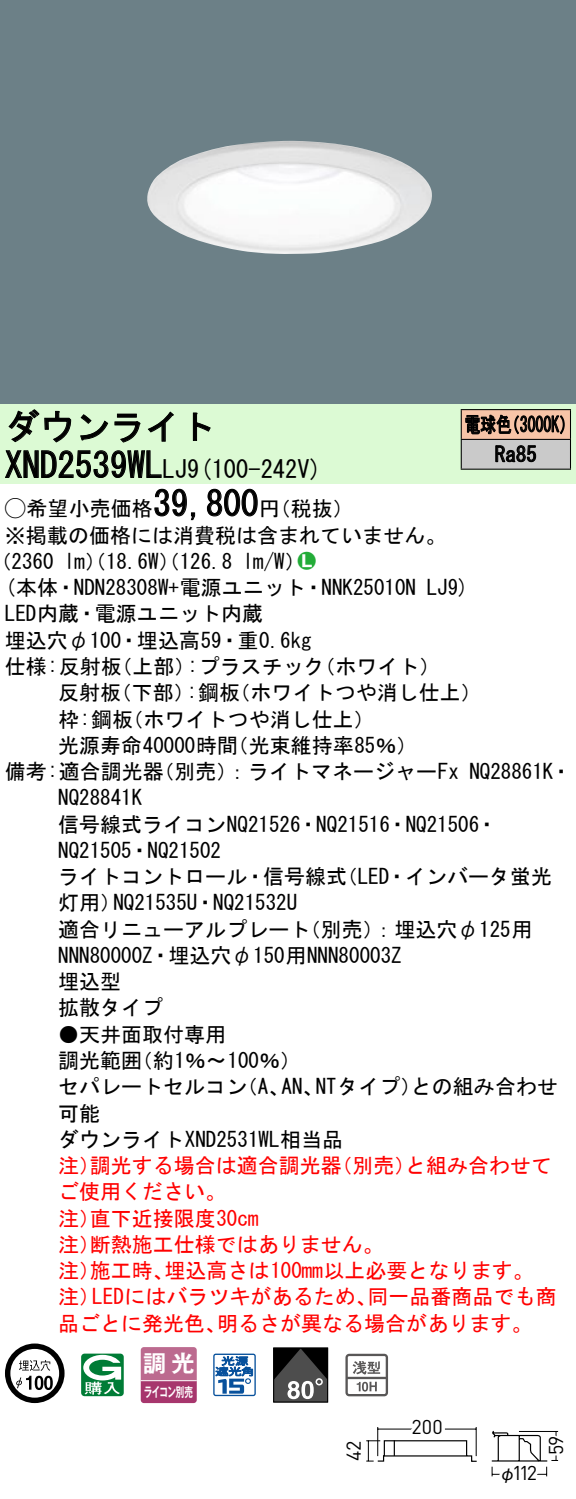
<style>
.page{position:relative;width:576px;height:1499px;background:#fff}
.page>*{position:absolute;margin:0;border:0;box-sizing:border-box;transform-origin:0 0}
.t1{font:35px "MS Gothic";color:#000}
.t2{font:24.5px "MS Gothic";color:#000}
.t3{font:23.1px "Gothic MB101 Pro De Bold 90 pv RKSJ H";color:#fff}
.t4{font:21px/26.2px "MS Gothic";color:#000}
.t5{font:21px/26.2px "MS Gothic";color:#f00}
.t6{font:21px/29.8px "MS Gothic";color:#000;scale:.75 1}
.t7{font:21px "Ford Classification 1";color:#23ac38}
.t8{font:19.95px "DINOT";letter-spacing:-.025em;color:#000}
.t9{font:17.5px "Gothic BBB Pro Medium 90 pv RKSJ H";color:#000}
.t10{font:13.3px "Gothic MB101 Pro De Bold 90 pv RKSJ H";letter-spacing:-.05em;color:#fff;scale:.65 1}
.s1{font-size:24.5px}
.s2{font-family:"Ford Classification 1"}
.s3{color:#fff}
</style>
<div class="page">
<div style="left:0;top:0;width:575px;height:404px;background:#6c8087"></div>
<img style="left:147px;top:141px;width:285px;height:113px">
<div style="left:0;top:404px;width:575px;height:79px;background:#dcfad4"></div>
<svg style="left:8px;top:409px;width:64px;height:34px"></svg>
<svg style="left:80px;top:413px;width:60px;height:30px"></svg>
<svg style="left:147px;top:411px;width:26px;height:31px"></svg>
<svg style="left:192px;top:412px;width:19px;height:29px"></svg>
<svg style="left:5px;top:450px;width:157px;height:28px"></svg>
<svg style="left:154px;top:488px;width:42px;height:32px"></svg>
<svg style="left:207px;top:488px;width:51px;height:29px"></svg>
<svg style="left:5px;top:1343px;width:59px;height:59px"></svg>
<svg style="left:44px;top:1375px;width:9px;height:14px"></svg>
<svg style="left:81px;top:1353px;width:43px;height:42px"></svg>
<svg style="left:140px;top:1347px;width:56px;height:55px;background:#b55884"></svg>
<hr style="left:141px;top:1379px;width:55px;height:2px;background:#fff">
<svg style="left:213px;top:1353px;width:43px;height:42px"></svg>
<div style="left:273px;top:1347px;width:55px;height:55px;border:1px solid #000"></div>
<svg style="left:273px;top:1348px;width:54px;height:53px;background:#474747"></svg>
<svg style="left:345px;top:1353px;width:43px;height:43px"></svg>
<div style="left:461px;top:409px;width:109px;height:30px;background:#f7c4a7"></div>
<div style="left:461px;top:439px;width:109px;height:30px;background:#cacaca"></div>
<hr style="left:460px;top:409px;width:110px;height:1px;background:#000">
<hr style="left:569px;top:410px;width:2px;height:29px;background:#000">
<hr style="left:460px;top:439px;width:110px;height:1px;background:#000">
<hr style="left:569px;top:440px;width:2px;height:28px;background:#000">
<hr style="left:460px;top:468px;width:110px;height:2px;background:#000">
<svg style="left:460px;top:410px;width:104px;height:58px"></svg>
<svg style="left:491px;top:1430px;width:68px;height:47px"></svg>
<svg style="left:366px;top:1427px;width:111px;height:35px"></svg>
<h1 class="t1" style="left:5px;top:409px;width:212px">ダウンライト</h1>
<p class="t2" style="left:187px;top:456px;width:136px">(9 100-242 (V</p>
<h1 class="t1" style="left:5px;top:447px;width:184px">XND2539WL<span class="s1">LJ</span></h1>
<h1 class="t1" style="left:153px;top:486px;width:106px">39,800</h1>
<p class="t4" style="left:5px;top:495px;width:442px"><span class="s2">A</span>希望小売価格<br>※掲載の価格には消費税は含まれていません。</p>
<p class="t7" style="left:298px;top:550px;width:19px">2<span class="s3">7</span></p>
<p class="t4" style="left:259px;top:495px;width:96px">（円税抜(</p>
<p class="t4" style="left:243px;top:548px;width:64px">l m (W/</p>
<p class="t4" style="left:-9px;top:548px;width:65px">（2360</p>
<p class="t4" style="left:64px;top:548px;width:169px">lm）（18.6 ）（W 126.8</p>
<p class="t6" style="left:494px;top:409px;width:57px;text-indent:-30px">電球色<br>Ra85</p>
<p class="t6" style="left:504px;top:409px;width:96px">（3000 (K</p>
<p class="t4" style="left:5px;top:574px;width:412px">(本体・NDN28308 +W 電源ユニット・NNK25010N</p>
<p class="t4" style="left:5px;top:600px;width:259px">LED内蔵・電源ユニット内蔵</p>
<p class="t4" style="left:5px;top:627px;width:308px">埋込穴φ100・埋込高59・重0.6kg</p>
<p class="t4" style="left:314px;top:653px;width:127px">（ホワイト(</p>
<p class="t4" style="left:426px;top:574px;width:44px">LJ (9</p>
<p class="t4" style="left:187px;top:653px;width:139px">:プラスチック</p>
<p class="t4" style="left:5px;top:653px;width:118px">仕様:反射板</p>
<p class="t4" style="left:111px;top:653px;width:85px">（上部）</p>
<p class="t4" style="left:58px;top:679px;width:64px">反射板</p>
<p class="t4" style="left:111px;top:679px;width:85px">（下部）</p>
<p class="t4" style="left:187px;top:679px;width:55px">:鋼板</p>
<p class="t4" style="left:229px;top:679px;width:253px">（ホワイトつや消し仕上(</p>
<p class="t4" style="left:58px;top:705px;width:76px">枠:鋼板</p>
<p class="t4" style="left:122px;top:705px;width:253px">（ホワイトつや消し仕上(</p>
<p class="t4" style="left:58px;top:732px;width:181px">光源寿命40000時間</p>
<p class="t4" style="left:227px;top:732px;width:191px">（光束維持率85％(</p>
<p class="t4" style="left:153px;top:758px;width:307px">（別売：）ライトマネージャーFx</p>
<p class="t4" style="left:5px;top:758px;width:160px">備考:適合調光器</p>
<p class="t4" style="left:58px;top:784px;width:85px">NQ28841K</p>
<p class="t4" style="left:58px;top:810px;width:441px">信号線式ライコンNQ21526・NQ21516・NQ21506・</p>
<p class="t4" style="left:58px;top:837px;width:164px">NQ21505・NQ21502</p>
<p class="t4" style="left:336px;top:863px;width:217px">（LED・インバータ蛍光</p>
<p class="t4" style="left:469px;top:758px;width:104px">NQ28861 ・K</p>
<p class="t4" style="left:58px;top:863px;width:290px;text-align:center">ライトコントロール・信号線式<br>NQ21535 ・U NQ21532U</p>
<p class="t4" style="left:58px;top:889px;width:64px">灯用）</p>
<p class="t4" style="left:58px;top:915px;width:345px">適合リニューアルプレート<br>NNN80000 ・Z 埋込穴φ150用NNN80003Z埋込型<br>拡散タイプ</p>
<p class="t4" style="left:132px;top:1020px;width:171px;text-indent:-73px">●天井面取付専用<br>（約1％〜100％(</p>
<p class="t4" style="left:300px;top:915px;width:234px">（別売：）埋込穴φ125用</p>
<p class="t4" style="left:58px;top:1047px;width:85px">調光範囲</p>
<p class="t4" style="left:315px;top:1073px;width:107px">NTタイプ）</p>
<p class="t4" style="left:411px;top:1073px;width:148px">との組み合わせ</p>
<p class="t4" style="left:58px;top:1073px;width:286px">セパレートセルコン<br>可能<br>ダウンライトXND2531WL相当品</p>
<p class="t4" style="left:237px;top:1073px;width:54px">（、A</p>
<p class="t4" style="left:281px;top:1073px;width:43px">AN、</p>
<p class="t5" style="left:90px;top:1152px;width:253px">調光する場合は適合調光器</p>
<p class="t5" style="left:331px;top:1152px;width:85px">（別売）</p>
<p class="t5" style="left:405px;top:1152px;width:148px">と組み合わせて</p>
<p class="t5" style="left:58px;top:1152px;width:43px">注）</p>
<p class="t5" style="left:58px;top:1178px;width:169px">ご使用ください。</p>
<p class="t5" style="left:90px;top:1204px;width:170px">直下近接限度30cm</p>
<p class="t5" style="left:90px;top:1204px;width:295px;text-indent:-32px">注）<br>断熱施工仕様ではありません。</p>
<p class="t5" style="left:58px;top:1230px;width:43px">注）</p>
<p class="t5" style="left:164px;top:1257px;width:370px">埋込高さは100mm以上必要となります。</p>
<p class="t5" style="left:90px;top:1257px;width:85px">施工時、</p>
<p class="t5" style="left:58px;top:1257px;width:43px">注）</p>
<p class="t5" style="left:92px;top:1283px;width:286px">LEDにはバラツキがあるため、</p>
<p class="t5" style="left:367px;top:1283px;width:190px">同一品番商品でも商</p>
<p class="t5" style="left:58px;top:1283px;width:43px">注）</p>
<p class="t5" style="left:58px;top:1309px;width:169px">品ごとに発光色、</p>
<p class="t5" style="left:217px;top:1309px;width:317px">明るさが異なる場合があります。</p>
<p class="t3" style="left:143px;top:1344px;width:53px">調光</p>
<p class="t10" style="left:144px;top:1380px;width:77px">ライコン別売</p>
<p class="t8" style="left:340px;top:1460px;width:22px;rotate:-90deg">42</p>
<p class="t8" style="left:411px;top:1413px;width:33px">200</p>
<p class="t8" style="left:512px;top:1458px;width:27px">112</p>
<p class="t9" style="left:498px;top:1458px;width:19px">φ</p>
<p class="t8" style="left:542px;top:1455px;width:21px;rotate:-90deg">59</p>
</div>
